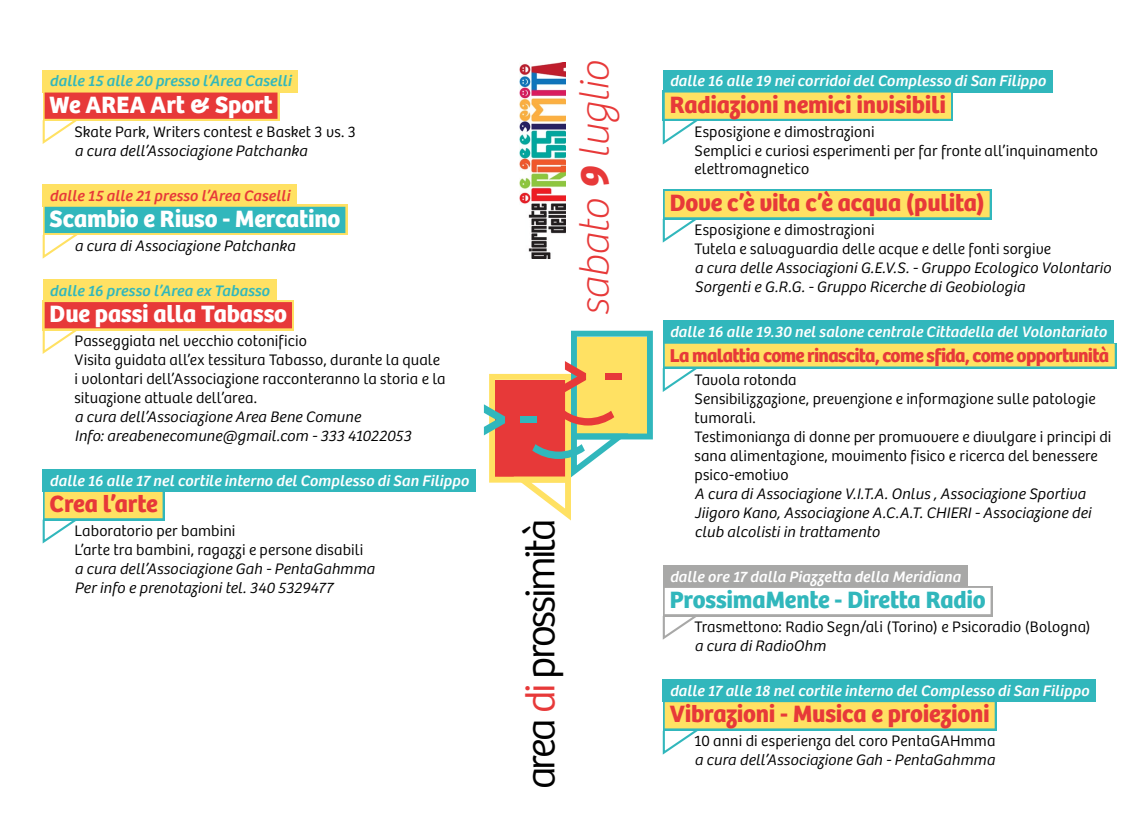
<style>
.page{position:relative;width:1141px;height:819px;background:#fff}
.page>*{position:absolute;margin:0;border:0;box-sizing:border-box;transform-origin:0 0}
.t1{font:300 42px "Bree";letter-spacing:-.06em;color:#000}
.t2{font:italic 100 42px "Bree";letter-spacing:-.015em;color:#e73939}
.t3{font:700 24.5px "Bree";letter-spacing:-.01em;color:#e73939}
.t4{font:700 24.5px "Bree";letter-spacing:-.005em;color:#fff}
.t5{font:700 24.5px "Bree";letter-spacing:-.01em;color:#31b7bc}
.t6{font:700 19.25px "Bree";letter-spacing:-.035em;color:#e73939}
.t7{font:300 15.75px/18.9px "Bree";letter-spacing:.005em;color:#000}
.t8{font:italic 300 15.75px/18.9px "Bree";letter-spacing:.01em;color:#000}
.t9{font:italic 15.75px "Bree";letter-spacing:.005em;color:#fff}
.t10{font:italic 15.75px "Bree";letter-spacing:.005em;color:#31b7bc}
.t11{font:italic 15.75px "Bree";letter-spacing:.005em;color:#e73939}
.s1{font-weight:700}
.s2{color:#e73939}
</style>
<div class="page">
<svg style="left:662px;top:730px;width:39px;height:25px"></svg>
<svg style="left:662px;top:616px;width:39px;height:24px"></svg>
<svg style="left:662px;top:368px;width:39px;height:24px"></svg>
<svg style="left:662px;top:219px;width:39px;height:24px"></svg>
<svg style="left:662px;top:117px;width:36px;height:28px"></svg>
<svg style="left:42px;top:326px;width:39px;height:28px"></svg>
<svg style="left:42px;top:120px;width:35px;height:24px"></svg>
<svg style="left:42px;top:235px;width:36px;height:24px"></svg>
<svg style="left:42px;top:519px;width:39px;height:25px"></svg>
<div style="left:43px;top:70px;width:255px;height:22px;background:#ffe163"></div>
<div style="left:43px;top:90px;width:236px;height:31px;background:#ffe163"></div>
<div style="left:45px;top:92px;width:233px;height:27px;background:#e73939"></div>
<div style="left:43px;top:184px;width:254px;height:22px;background:#ffe163"></div>
<svg style="left:43px;top:204px;width:304px;height:31px;fill:#ffe163"></svg>
<div style="left:45px;top:207px;width:300px;height:26px;background:#31b7bc"></div>
<div style="left:43px;top:280px;width:234px;height:22px;background:#ffe163"></div>
<div style="left:43px;top:300px;width:251px;height:30px;background:linear-gradient(to right,#f6a453,#f6a453)"></div>
<div style="left:45px;top:302px;width:247px;height:26px;background:#e73939"></div>
<div style="left:43px;top:469px;width:433px;height:23px;background:#31b7bc"></div>
<div style="left:43px;top:489px;width:122px;height:31px;background:linear-gradient(to right,#37b8b9,#37b8b9)"></div>
<div style="left:45px;top:492px;width:118px;height:26px;background:#ffe163"></div>
<svg style="left:484px;top:331px;width:169px;height:189px"></svg>
<div style="left:605px;top:373px;width:17px;height:7px;background:#e73939"></div>
<div style="left:663px;top:70px;width:390px;height:22px;background:#31b7bc"></div>
<div style="left:663px;top:90px;width:290px;height:31px;background:#31b7bc"></div>
<div style="left:665px;top:92px;width:286px;height:27px;background:#ffe163"></div>
<div style="left:663px;top:188px;width:329px;height:31px;background:linear-gradient(to right,#31b7bc,#31b7bc)"></div>
<div style="left:665px;top:191px;width:325px;height:26px;background:#ffe163"></div>
<div style="left:663px;top:321px;width:451px;height:22px;background:#31b7bc"></div>
<svg style="left:663px;top:343px;width:454px;height:25px"></svg>
<div style="left:665px;top:344px;width:450px;height:22px;background:#ffe163"></div>
<div style="left:663px;top:565px;width:304px;height:22px;background:#a8a8a7"></div>
<div style="left:663px;top:585px;width:329px;height:31px;background:#a8a8a7"></div>
<div style="left:665px;top:588px;width:326px;height:26px;background:#fff"></div>
<div style="left:663px;top:679px;width:433px;height:23px;background:#31b7bc"></div>
<div style="left:663px;top:699px;width:334px;height:31px;background:linear-gradient(to right,#31b7bc,#31b7bc)"></div>
<div style="left:665px;top:702px;width:330px;height:26px;background:#ffe163"></div>
<img style="left:519px;top:63px;width:47px;height:195px">
<p class="t10" style="left:50px;top:72px;width:243px">dalle 15 alle 20 presso l’Area Caselli</p>
<h2 class="t4" style="left:50px;top:90px;width:224px">We AREA Art &amp; Sport</h2>
<p class="t7" style="left:74px;top:122px;width:283px">Skate Park, Writers contest e Basket 3 vs. 3</p>
<p class="t8" style="left:74px;top:141px;width:234px">a cura dell’Associazione Patchanka</p>
<p class="t11" style="left:50px;top:186px;width:242px">dalle 15 alle 21 presso l’Area Caselli</p>
<h2 class="t4" style="left:50px;top:204px;width:292px">Scambio e Riuso - Mercatino</h2>
<p class="t8" style="left:74px;top:236px;width:222px">a cura di Associazione Patchanka</p>
<p class="t10" style="left:50px;top:282px;width:221px">dalle 16 presso l’Area ex Tabasso</p>
<h2 class="t4" style="left:50px;top:299px;width:239px">Due passi alla Tabasso</h2>
<p class="t7" style="left:74px;top:332px;width:373px">Passeggiata nel vecchio cotonificio<br>Visita guidata all’ex tessitura Tabasso, durante la quale i volontari dell’Associazione racconteranno la storia e la situazione attuale dell’area.</p>
<p class="t8" style="left:74px;top:407px;width:338px">a cura dell’Associazione Area Bene Comune<br>Info: areabenecomune@gmail.com - 333 41022053</p>
<p class="t9" style="left:50px;top:471px;width:421px">dalle 16 alle 17 nel cortile interno del Complesso di San Filippo</p>
<h2 class="t3" style="left:50px;top:489px;width:110px">Crea l’arte</h2>
<p class="t7" style="left:74px;top:521px;width:291px">Laboratorio per bambini<br>L’arte tra bambini, ragazzi e persone disabili</p>
<p class="t8" style="left:74px;top:559px;width:302px">a cura dell’Associazione Gah - PentaGahmma<br>Per info e prenotazioni tel. 340 5329477</p>
<h1 class="t2" style="left:571px;top:316px;width:257px;rotate:-90deg">sabato <span class="s1">9</span> luglio</h1>
<h1 class="t1" style="left:516px;top:789px;width:272px;rotate:-90deg">area <span class="s2">di</span> prossimità</h1>
<p class="t9" style="left:670px;top:72px;width:378px">dalle 16 alle 19 nei corridoi del Complesso di San Filippo</p>
<h2 class="t3" style="left:670px;top:90px;width:278px">Radiazioni nemici invisibili</h2>
<p class="t7" style="left:694px;top:122px;width:405px">Esposizione e dimostrazioni<br>Semplici e curiosi esperimenti per far fronte all’inquinamento elettromagnetico</p>
<h2 class="t3" style="left:670px;top:188px;width:316px">Dove c’è vita c’è acqua (pulita)</h2>
<p class="t7" style="left:694px;top:221px;width:358px">Esposizione e dimostrazioni<br>Tutela e salvaguardia delle acque e delle fonti sorgive</p>
<p class="t8" style="left:694px;top:258px;width:418px">a cura delle Associazioni G.E.V.S. - Gruppo Ecologico Volontario<br>Sorgenti e G.R.G. - Gruppo Ricerche di Geobiologia</p>
<p class="t9" style="left:670px;top:323px;width:438px">dalle 16 alle 19.30 nel salone centrale Cittadella del Volontariato</p>
<p class="t6" style="left:670px;top:343px;width:441px">La malattia come rinascita, come sfida, come opportunità</p>
<p class="t7" style="left:694px;top:371px;width:418px">Tavola rotonda<br>Sensibilizzazione, prevenzione e informazione sulle patologie tumorali.<br>Testimonianza di donne per promuovere e divulgare i principi di sana alimentazione, movimento fisico e ricerca del benessere psico-emotivo</p>
<p class="t8" style="left:694px;top:484px;width:398px">A cura di Associazione V.I.T.A. Onlus , Associazione Sportiva<br>Jiigoro Kano, Associazione A.C.A.T. CHIERI - Associazione dei club alcolisti in trattamento</p>
<p class="t9" style="left:670px;top:567px;width:292px">dalle ore 17 dalla Piazzetta della Meridiana</p>
<h2 class="t5" style="left:670px;top:585px;width:317px">ProssimaMente - Diretta Radio</h2>
<p class="t7" style="left:694px;top:617px;width:398px">Trasmettono: Radio Segn/ali (Torino) e Psicoradio (Bologna)</p>
<p class="t8" style="left:694px;top:636px;width:133px">a cura di RadioOhm</p>
<p class="t9" style="left:670px;top:681px;width:421px">dalle 17 alle 18 nel cortile interno del Complesso di San Filippo</p>
<h2 class="t3" style="left:670px;top:699px;width:322px">Vibrazioni - Musica e proiezioni</h2>
<p class="t7" style="left:694px;top:731px;width:303px">10 anni di esperienza del coro PentaGAHmma</p>
<p class="t8" style="left:694px;top:750px;width:302px">a cura dell’Associazione Gah - PentaGahmma</p>
</div>
